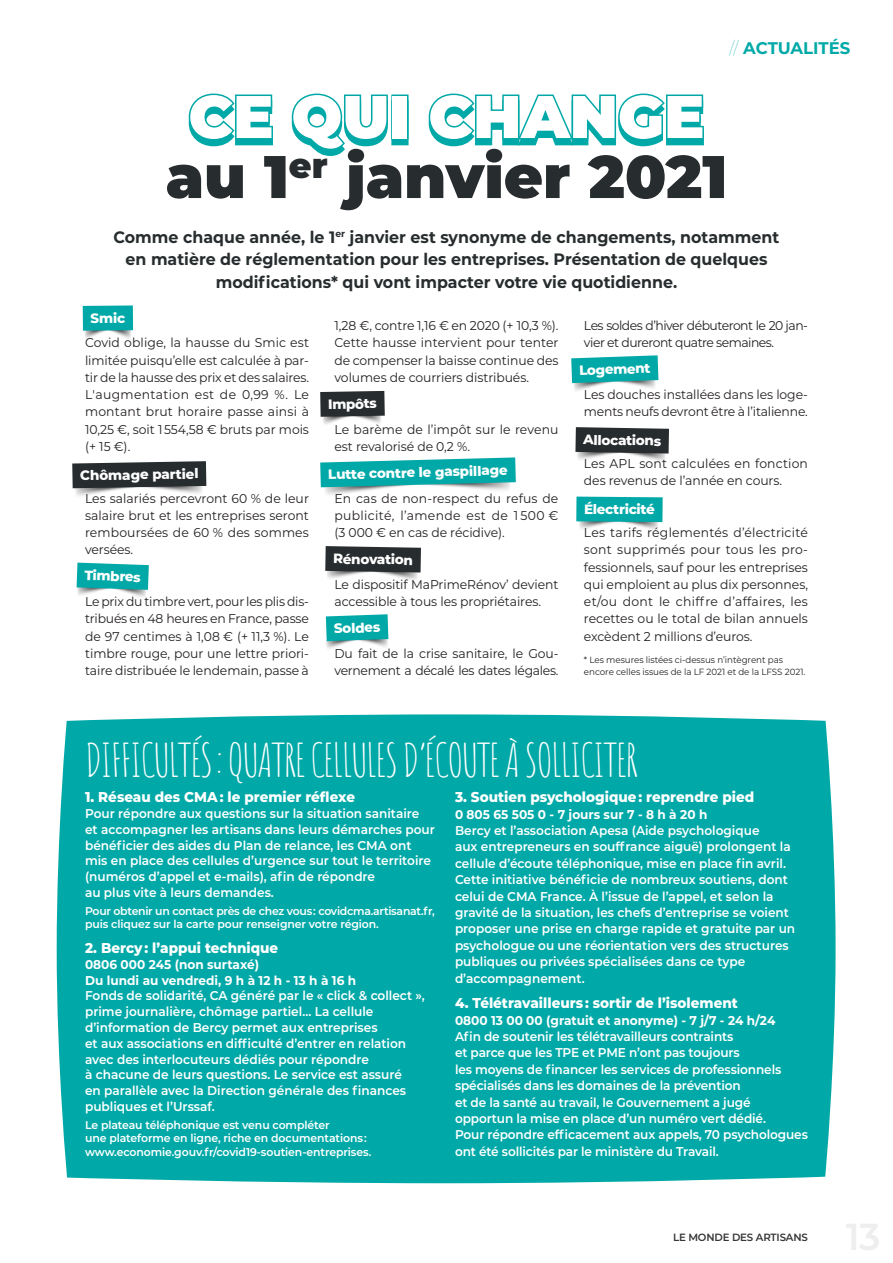
<style>
.page{position:relative;width:893px;height:1263px;background:#fff}
.page>*{position:absolute;margin:0;border:0;box-sizing:border-box;transform-origin:0 0}
.t1{font:900 60px/54.2px "Montserrat";color:#272c2e;text-align:center}
.t2{font:45px "Amatic SC";letter-spacing:-.04em;color:#fff}
.t3{font:700 16.8px "Montserrat";color:#00a9a7}
.t4{font:700 16.5px/22.5px "Montserrat";color:#272c2e;text-align:center;scale:.96 1}
.t5{font:800 14.25px "Montserrat";color:#fff;scale:.95 1}
.t6{font:800 13.5px "Montserrat";letter-spacing:-.03em;color:#fff}
.t7{font:600 12.75px/16.4px "Montserrat";color:#fff;scale:.95 1}
.t8{font:12.75px/17.2px "Montserrat";letter-spacing:-.005em;color:#231f20;text-align:justify}
.t9{font:700 12.75px/15.8px "Montserrat";color:#fff;scale:.95 1}
.t10{font:12.75px/17.2px "Montserrat";letter-spacing:-.025em;color:#231f20}
.t11{font:12.75px/17.2px "Montserrat";letter-spacing:-.04em;color:#231f20}
.t12{font:600 11.25px/13.5px "Montserrat";letter-spacing:-.01em;color:#fff}
.t13{font:600 10.5px "Montserrat";letter-spacing:-.015em;color:#363536}
.t14{font:9px/12px "Montserrat";letter-spacing:-.005em;color:#231f20}
.s1{font-weight:100}
.s2{color:#00a9a7}
</style>
<div class="page">
<div style="left:391px;top:100px;width:18px;height:45px;border:3px solid #00a9a7"></div>
<svg style="left:188px;top:93px;width:85px;height:54px"></svg>
<svg style="left:291px;top:93px;width:97px;height:63px"></svg>
<div style="left:391px;top:95px;width:18px;height:45px;border:3px solid #00a9a7"></div>
<svg style="left:428px;top:93px;width:276px;height:54px"></svg>
<img style="left:85px;top:331px;width:46px;height:8px">
<div style="left:83px;top:305px;width:50px;height:26px;background:#00a9a7"></div>
<img style="left:72px;top:485px;width:135px;height:11px">
<svg style="left:72px;top:461px;width:134px;height:27px;background:#363b3d"></svg>
<svg style="left:320px;top:457px;width:196px;height:30px;background:#28b3b1"></svg>
<img style="left:76px;top:586px;width:70px;height:11px">
<svg style="left:77px;top:563px;width:72px;height:27px;background:#13acab"></svg>
<img style="left:579px;top:522px;width:82px;height:8px">
<div style="left:576px;top:497px;width:87px;height:25px;background:#00a9a7"></div>
<img style="left:326px;top:638px;width:63px;height:11px">
<svg style="left:326px;top:614px;width:62px;height:27px;background:#13adab"></svg>
<img style="left:572px;top:379px;width:87px;height:12px">
<svg style="left:571px;top:355px;width:87px;height:28px;background:#1bafad"></svg>
<img style="left:323px;top:417px;width:58px;height:8px">
<svg style="left:320px;top:391px;width:65px;height:26px;background:#313637"></svg>
<img style="left:577px;top:453px;width:91px;height:8px">
<svg style="left:575px;top:427px;width:94px;height:26px;background:#323739"></svg>
<img style="left:327px;top:572px;width:93px;height:8px">
<svg style="left:325px;top:546px;width:96px;height:26px;background:#313638"></svg>
<div style="left:57px;top:714px;width:779px;height:469px;background:#00a9a7"></div>
<h3 class="t3" style="left:730px;top:36px;width:122px"><span class="s1">//</span> ACTUALITÉS</h3>
<h1 class="t1" style="left:166px;top:92px;width:563px"><span class="s2">CE QUI CHANGE </span>au 1<sup>er</sup> janvier 2021</h1>
<p class="t4" style="left:114px;top:225px;width:695px">Comme chaque année, le 1<sup>er</sup> janvier est synonyme de changements, notamment en matière de réglementation pour les entreprises. Présentation de quelques modifications* qui vont impacter votre vie quotidienne.</p>
<p class="t6" style="left:91px;top:308px;width:36px">Smic</p>
<p class="t8" style="left:334px;top:316px;width:226px">1,28 €, contre 1,16 € en 2020 (+ 10,3 %).<br>Cette hausse intervient pour tenter de compenser la baisse continue des volumes de courriers distribués.</p>
<p class="t8" style="left:85px;top:334px;width:226px">Covid oblige, la hausse du Smic est limitée puisqu’elle est calculée à par&shy;tir de la hausse des prix et des salaires.<br>L'augmentation est de 0,99 %. Le montant brut horaire passe ainsi à 10,25 €, soit 1 554,58 € bruts par mois (+ 15 €).</p>
<p class="t8" style="left:85px;top:489px;width:225px">Les salariés percevront 60 % de leur salaire brut et les entreprises seront remboursées de 60 % des sommes versées.</p>
<p class="t6" style="left:328px;top:394px;width:50px;rotate:-1deg">Impôts</p>
<p class="t8" style="left:334px;top:420px;width:225px">Le barème de l’impôt sur le revenu est revalorisé de 0,2 %.</p>
<p class="t6" style="left:80px;top:466px;width:120px;rotate:-1deg">Chômage partiel</p>
<p class="t6" style="left:328px;top:465px;width:181px;rotate:-2deg">Lutte contre le gaspillage</p>
<p class="t8" style="left:334px;top:489px;width:225px">En cas de non-respect du refus de publicité, l’amende est de 1 500 € (3 000 € en cas de récidive).</p>
<p class="t8" style="left:334px;top:575px;width:225px">Le dispositif MaPrimeRénov’ devient accessible à tous les propriétaires.</p>
<p class="t10" style="left:334px;top:644px;width:225px">Du fait de la crise sanitaire, le Gou‑ vernement a décalé les dates légales.</p>
<p class="t6" style="left:333px;top:549px;width:81px;rotate:1deg">Rénovation</p>
<p class="t6" style="left:85px;top:565px;width:58px;rotate:2deg">Timbres</p>
<p class="t8" style="left:85px;top:592px;width:225px">Le prix du timbre vert, pour les plis dis&shy;tribués en 48 heures en France, passe de 97 centimes à 1,08 € (+ 11,3 %). Le timbre rouge, pour une lettre priori&shy;taire distribuée le lendemain, passe à</p>
<p class="t6" style="left:334px;top:619px;width:48px;rotate:-2deg">Soldes</p>
<p class="t11" style="left:584px;top:316px;width:225px">Les soldes d’hiver débuteront le 20 jan&shy;vier et dureront quatre semaines.</p>
<p class="t8" style="left:584px;top:385px;width:225px">Les douches installées dans les loge&shy;ments neufs devront être à l’italienne.</p>
<p class="t6" style="left:579px;top:360px;width:73px;rotate:-2deg">Logement</p>
<p class="t6" style="left:583px;top:430px;width:79px;rotate:1deg">Allocations</p>
<p class="t8" style="left:584px;top:454px;width:225px">Les APL sont calculées en fonction des revenus de l’année en cours.</p>
<p class="t6" style="left:584px;top:499px;width:73px">Électricité</p>
<p class="t8" style="left:584px;top:523px;width:225px">Les tarifs réglementés d’électricité sont supprimés pour tous les pro&shy;fessionnels, sauf pour les entreprises qui emploient au plus dix personnes, et/ou dont le chiffre d’affaires, les recettes ou le total de bilan annuels excèdent 2 millions d’euros.</p>
<p class="t14" style="left:584px;top:654px;width:223px">* Les mesures listées ci-dessus n’intègrent pas encore celles issues de la LF 2021 et de la LFSS 2021.</p>
<h2 class="t2" style="left:85px;top:728px;width:555px">DIFFICULTÉS: QUATRE CELLULES D’ÉCOUTE À SOLLICITER</h2>
<p class="t5" style="left:85px;top:787px;width:286px">1. Réseau des CMA : le premier réflexe</p>
<p class="t7" style="left:85px;top:805px;width:370px;line-height:15.8px">Pour répondre aux questions sur la situation sanitaire et accompagner les artisans dans leurs démarches pour bénéficier des aides du Plan de relance, les CMA ont mis en place des cellules d’urgence sur tout le territoire (numéros d’appel et e-mails), afin de répondre<br>au plus vite à leurs demandes.</p>
<p class="t12" style="left:85px;top:903px;width:351px">Pour obtenir un contact près de chez vous : covidcma.artisanat.fr, puis cliquez sur la carte pour renseigner votre région.</p>
<p class="t5" style="left:85px;top:938px;width:205px">2. Bercy : l’appui technique</p>
<p class="t9" style="left:85px;top:956px;width:287px">0806 000 245 (non surtaxé)<br>Du lundi au vendredi, 9 h à 12 h - 13 h à 16 h</p>
<p class="t7" style="left:85px;top:987px;width:359px;line-height:15.8px">Fonds de solidarité, CA généré par le « click &amp; collect », prime journalière, chômage partiel… La cellule d’information de Bercy permet aux entreprises<br>et aux associations en difficulté d’entrer en relation avec des interlocuteurs dédiés pour répondre<br>à chacune de leurs questions. Le service est assuré<br>en parallèle avec la Direction générale des finances publiques et l’Urssaf.</p>
<p class="t12" style="left:85px;top:1117px;width:288px">Le plateau téléphonique est venu compléter<br>une plateforme en ligne, riche en documentations : www.economie.gouv.fr/covid19-soutien-entreprises.</p>
<p class="t5" style="left:455px;top:787px;width:316px">3. Soutien psychologique : reprendre pied</p>
<p class="t9" style="left:455px;top:805px;width:267px">0 805 65 505 0 - 7 jours sur 7 - 8 h à 20 h</p>
<p class="t7" style="left:455px;top:822px;width:360px">Bercy et l’association Apesa (Aide psychologique<br>aux entrepreneurs en souffrance aiguë) prolongent la cellule d’écoute téléphonique, mise en place fin avril.<br>Cette initiative bénéficie de nombreux soutiens, dont celui de CMA France. À l’issue de l’appel, et selon la gravité de la situation, les chefs d’entreprise se voient proposer une prise en charge rapide et gratuite par un psychologue ou une réorientation vers des structures publiques ou privées spécialisées dans ce type d’accompagnement.</p>
<p class="t5" style="left:455px;top:993px;width:299px">4. Télétravailleurs : sortir de l’isolement</p>
<p class="t9" style="left:455px;top:1011px;width:339px">0800 13 00 00 (gratuit et anonyme) - 7 j/7 - 24 h/24</p>
<p class="t7" style="left:455px;top:1028px;width:373px">Afin de soutenir les télétravailleurs contraints<br>et parce que les TPE et PME n’ont pas toujours<br>les moyens de financer les services de professionnels spécialisés dans les domaines de la prévention<br>et de la santé au travail, le Gouvernement a jugé opportun la mise en place d’un numéro vert dédié.<br>Pour répondre efficacement aux appels, 70 psychologues ont été sollicités par le ministère du Travail.</p>
<p class="t13" style="left:673px;top:1229px;width:136px">LE MONDE DES ARTISANS</p>
</div>
